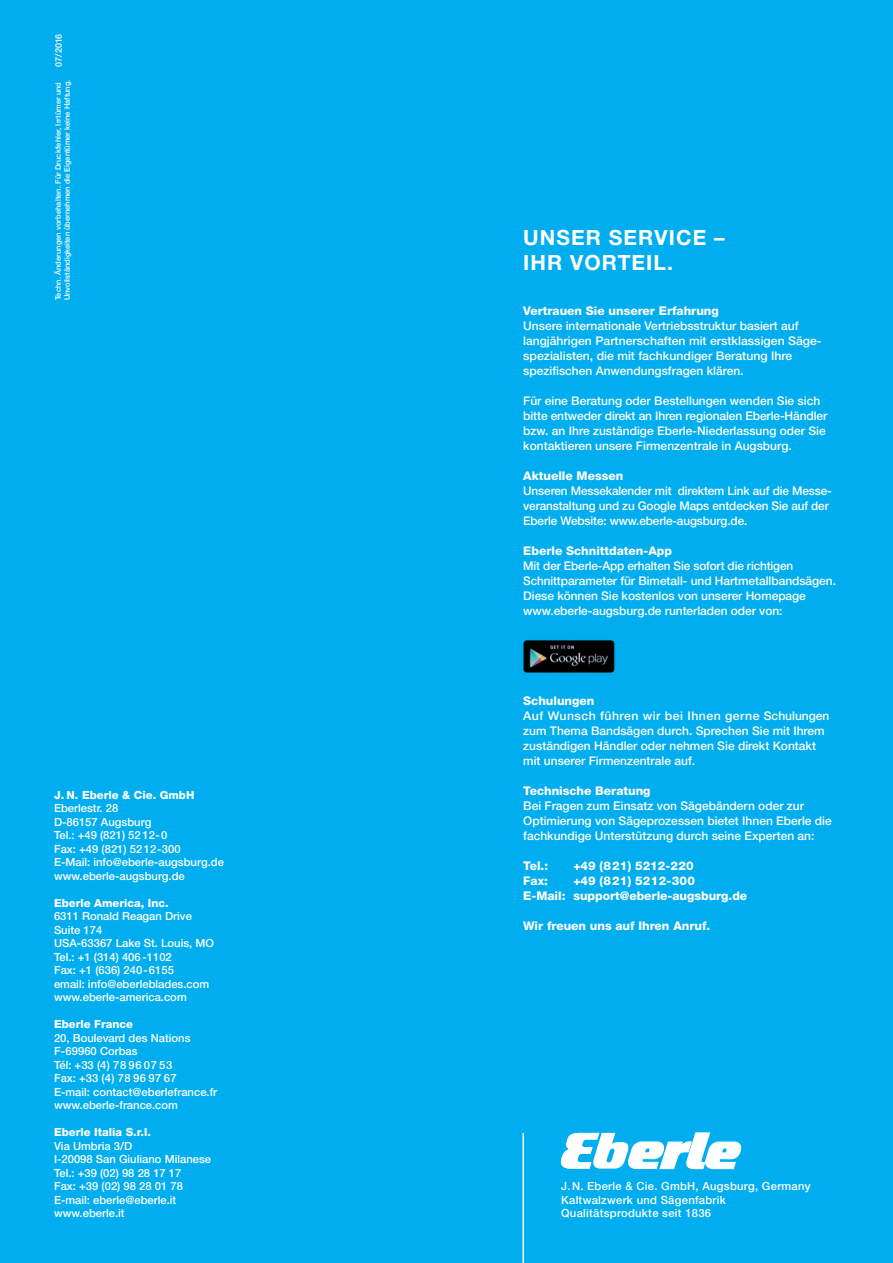
<style>
.page{position:relative;width:893px;height:1263px;background:#00aeef}
.page>*{position:absolute;margin:0;border:0;box-sizing:border-box;transform-origin:0 0}
.t1{font:700 21px/25.2px "Helvetica Neue LT";letter-spacing:.05em;color:#fff}
.t2{font:500 12px/15px "Helvetica Neue LT Pro";color:#fff}
.t3{font:800 12px/15px "Helvetica Neue LT";color:#fff;text-align:center}
.t4{font:500 11.25px/13.5px "Helvetica Neue LT Pro";color:#fff}
.t5{font:500 11.25px/13.5px "Helvetica Neue LT Pro";letter-spacing:.025em;color:#fff}
.t6{font:800 11.25px "Helvetica Neue LT";color:#fff}
.t7{font:500 9px "Helvetica Neue LT Pro";color:#fff}
.t8{font:500 7.5px/9px "Helvetica Neue LT Pro";color:#fff}
</style>
<div class="page">
<svg style="left:561px;top:1132px;width:180px;height:37px"></svg>
<hr style="left:522px;top:1133px;width:2px;height:130px;background:#fff">
<img style="left:521px;top:639px;width:94px;height:35px">
<p class="t7" style="left:55px;top:67px;width:34px;rotate:-90deg">07/2016</p>
<p class="t8" style="left:54px;top:300px;width:222px;rotate:-90deg">Techn. Änderungen vorbehalten. Für Druckfehler, Irrtümer und<br>Unvollständigkeiten übernehmen die Eigentümer keine Haftung.</p>
<p class="t6" style="left:54px;top:788px;width:142px">J. N. Eberle &amp; Cie. GmbH</p>
<p class="t4" style="left:54px;top:803px;width:171px">Eberlestr. 28<br>D-86157 Augsburg<br>Tel.: +49 (821) 52 12-0<br>Fax: +49 (821) 5212-300<br>E-Mail: info@eberle-augsburg.de www.eberle-augsburg.de</p>
<p class="t6" style="left:54px;top:896px;width:116px">Eberle America, Inc.</p>
<p class="t4" style="left:54px;top:911px;width:162px">6311 Ronald Reagan Drive<br>Suite 174<br>USA-63367 Lake St. Louis, MO<br>Tel.: +1 (314) 406 -1102<br>Fax: +1 (636) 240-6155<br>email: info@eberleblades.com www.eberle-america.com</p>
<p class="t6" style="left:54px;top:1018px;width:81px">Eberle France</p>
<p class="t4" style="left:54px;top:1032px;width:165px">20, Boulevard des Nations<br>F-69960 Corbas<br>Tél: +33 (4) 78 96 07 53<br>Fax: +33 (4) 78 96 97 67<br>E-mail: contact@eberlefrance.fr www.eberle-france.com</p>
<p class="t6" style="left:54px;top:1126px;width:98px">Eberle Italia S.r.l.</p>
<p class="t4" style="left:54px;top:1140px;width:159px">Via Umbria 3/D<br>I-20098 San Giuliano Milanese<br>Tel.: +39 (02) 98 28 17 17<br>Fax: +39 (02) 98 28 01 78<br>E-mail: eberle@eberle.it www.eberle.it</p>
<h1 class="t1" style="left:523px;top:224px;width:203px">UNSER SERVICE –<br>IHR VORTEIL.</h1>
<p class="t3" style="left:523px;top:303px;width:197px">Vertrauen Sie unserer Erfahrung</p>
<p class="t2" style="left:523px;top:319px;width:300px">Unsere internationale Vertriebsstruktur basiert auf langjährigen Partnerschaften mit erstklassigen Säge&shy;spezialisten, die mit fachkundiger Beratung Ihre spezifischen Anwendungsfragen klären.</p>
<p class="t2" style="left:523px;top:394px;width:305px">Für eine Beratung oder Bestellungen wenden Sie sich bitte entweder direkt an Ihren regionalen Eberle-Händler bzw. an Ihre zuständige Eberle-Niederlassung oder Sie kontaktieren unsere Firmenzentrale in Augsburg.</p>
<p class="t3" style="left:523px;top:468px;width:102px">Aktuelle Messen</p>
<p class="t2" style="left:523px;top:484px;width:310px">Unseren Messekalender mit direktem Link auf die Messe&shy;veranstaltung und zu Google Maps entdecken Sie auf der<br>Eberle Website: www.eberle-augsburg.de.</p>
<p class="t3" style="left:523px;top:543px;width:150px">Eberle Schnittdaten-App</p>
<p class="t2" style="left:523px;top:559px;width:314px">Mit der Eberle-App erhalten Sie sofort die richtigen Schnittparameter für Bimetall- und Hartmetallbandsägen.<br>Diese können Sie kostenlos von unserer Homepage www.eberle-augsburg.de runterladen oder von:</p>
<p class="t3" style="left:523px;top:693px;width:73px">Schulungen</p>
<p class="t2" style="left:523px;top:709px;width:308px">Auf Wunsch führen wir bei Ihnen gerne Schulungen zum Thema Bandsägen durch. Sprechen Sie mit Ihrem zuständigen Händler oder nehmen Sie direkt Kontakt mit unserer Firmenzentrale auf.</p>
<p class="t3" style="left:523px;top:783px;width:129px">Technische Beratung</p>
<p class="t2" style="left:523px;top:799px;width:310px">Bei Fragen zum Einsatz von Sägebändern oder zur<br>Optimierung von Sägeprozessen bietet Ihnen Eberle die fachkundige Unterstützung durch seine Experten an:</p>
<p class="t3" style="left:523px;top:858px;width:26px">Tel.:</p>
<p class="t3" style="left:573px;top:858px;width:122px">+49 (821) 5212-220</p>
<p class="t3" style="left:523px;top:873px;width:26px">Fax:</p>
<p class="t3" style="left:523px;top:873px;width:225px">+49 (821) 5212-300<br>E-Mail: support@eberle-augsburg.de</p>
<p class="t3" style="left:523px;top:918px;width:188px">Wir freuen uns auf Ihren Anruf.</p>
<p class="t5" style="left:561px;top:1180px;width:251px">J.N. Eberle &amp; Cie. GmbH, Augsburg, Germany<br>Kaltwalzwerk und Sägenfabrik<br>Qualitätsprodukte seit 1836</p>
</div>
